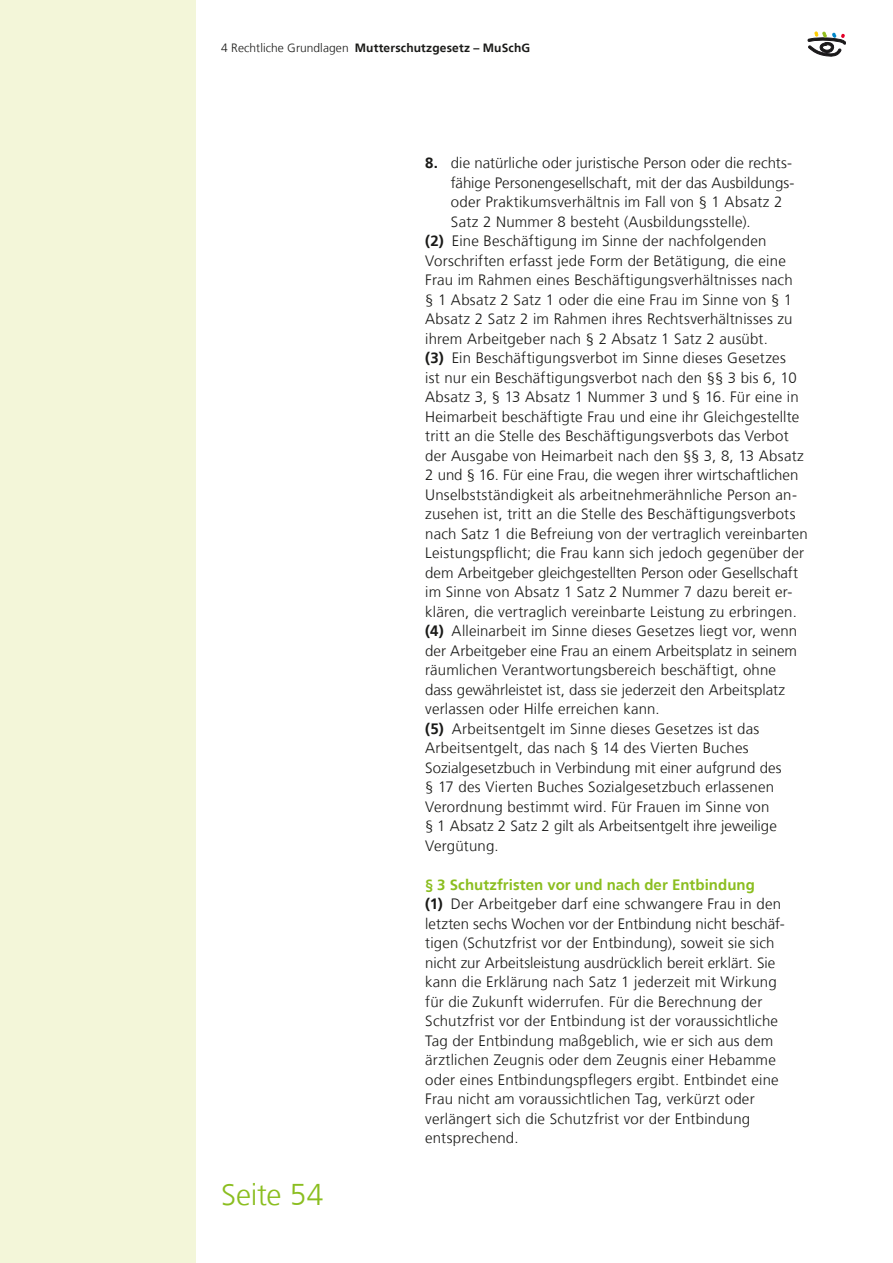
<style>
.page{position:relative;width:893px;height:1263px;background:#fff}
.page>*{position:absolute;margin:0;border:0;box-sizing:border-box;transform-origin:0 0}
.t1{font:300 30px "NDS Frutiger";letter-spacing:-.01em;color:#8bbe20}
.MK_048_Aufzählung_1{font:300 15px/19.5px "NDS Frutiger";letter-spacing:.01em;color:#1a1a18}
.MK_040_Fließtext_10pt_Einzug_48{font:700 15px "NDS Frutiger";letter-spacing:.005em;color:#8bbe20}
.t2{font:700 12px "NDS Frutiger";letter-spacing:.015em;color:#1a1a18}
.s1{font-weight:300}
.s2{font-weight:700}
</style>
<div class="page">
<div style="left:0;top:0;width:196px;height:1263px;background:#f3f6d9"></div>
<svg style="left:808px;top:32px;width:38px;height:24px"></svg>
<p class="t2" style="left:221px;top:40px;width:310px"><span class="s1">4 Rechtliche Grundlagen</span> Mutterschutzgesetz – MuSchG</p>
<h1 class="t1" style="left:221px;top:1177px;width:104px">Seite 54</h1>
<p class="MK_048_Aufzählung_1" style="left:451px;top:154px;width:345px;text-indent:-26px"><span class="s2">8.</span> die natürliche oder juristische Person oder die rechts&shy;fähige Personengesellschaft, mit der das Ausbildungs&shy;oder Praktikumsverhältnis im Fall von § 1 Absatz 2<br>Satz 2 Nummer 8 besteht (Ausbildungsstelle).</p>
<p class="MK_048_Aufzählung_1" style="left:425px;top:232px;width:369px"><span class="s2">(2)</span> Eine Beschäftigung im Sinne der nachfolgenden Vorschriften erfasst jede Form der Betätigung, die eine Frau im Rahmen eines Beschäftigungsverhältnisses nach § 1 Absatz 2 Satz 1 oder die eine Frau im Sinne von § 1<br>Absatz 2 Satz 2 im Rahmen ihres Rechtsverhältnisses zu ihrem Arbeitgeber nach § 2 Absatz 1 Satz 2 ausübt.</p>
<p class="MK_048_Aufzählung_1" style="left:425px;top:349px;width:384px"><span class="s2">(3)</span> Ein Beschäftigungsverbot im Sinne dieses Gesetzes<br>ist nur ein Beschäftigungsverbot nach den §§ 3 bis 6, 10<br>Absatz 3, § 13 Absatz 1 Nummer 3 und § 16. Für eine in Heimarbeit beschäftigte Frau und eine ihr Gleichgestellte tritt an die Stelle des Beschäftigungsverbots das Verbot der Ausgabe von Heimarbeit nach den §§ 3, 8, 13 Absatz 2 und § 16. Für eine Frau, die wegen ihrer wirtschaftlichen Unselbstständigkeit als arbeitnehmerähnliche Person an&shy;zusehen ist, tritt an die Stelle des Beschäftigungsverbots nach Satz 1 die Befreiung von der vertraglich vereinbarten Leistungspflicht; die Frau kann sich jedoch gegenüber der dem Arbeitgeber gleichgestellten Person oder Gesellschaft im Sinne von Absatz 1 Satz 2 Nummer 7 dazu bereit er&shy;klären, die vertraglich vereinbarte Leistung zu erbringen.</p>
<p class="MK_048_Aufzählung_1" style="left:425px;top:622px;width:373px"><span class="s2">(4)</span> Alleinarbeit im Sinne dieses Gesetzes liegt vor, wenn der Arbeitgeber eine Frau an einem Arbeitsplatz in seinem räumlichen Verantwortungsbereich beschäftigt, ohne dass gewährleistet ist, dass sie jederzeit den Arbeitsplatz verlassen oder Hilfe erreichen kann.</p>
<p class="MK_048_Aufzählung_1" style="left:425px;top:719px;width:358px"><span class="s2">(5)</span> Arbeitsentgelt im Sinne dieses Gesetzes ist das Arbeitsentgelt, das nach § 14 des Vierten Buches Sozialgesetzbuch in Verbindung mit einer aufgrund des § 17 des Vierten Buches Sozialgesetzbuch erlassenen Verordnung bestimmt wird. Für Frauen im Sinne von<br>§ 1 Absatz 2 Satz 2 gilt als Arbeitsentgelt ihre jeweilige Vergütung.</p>
<p class="MK_040_Fließtext_10pt_Einzug_48" style="left:425px;top:876px;width:331px">§ 3 Schutzfristen vor und nach der Entbindung</p>
<p class="MK_048_Aufzählung_1" style="left:425px;top:895px;width:360px"><span class="s2">(1)</span> Der Arbeitgeber darf eine schwangere Frau in den letzten sechs Wochen vor der Entbindung nicht beschäf&shy;tigen (Schutzfrist vor der Entbindung), soweit sie sich nicht zur Arbeitsleistung ausdrücklich bereit erklärt. Sie kann die Erklärung nach Satz 1 jederzeit mit Wirkung für die Zukunft widerrufen. Für die Berechnung der Schutzfrist vor der Entbindung ist der voraussichtliche Tag der Entbindung maßgeblich, wie er sich aus dem ärztlichen Zeugnis oder dem Zeugnis einer Hebamme oder eines Entbindungspflegers ergibt. Entbindet eine Frau nicht am voraussichtlichen Tag, verkürzt oder verlängert sich die Schutzfrist vor der Entbindung entsprechend.</p>
</div>
